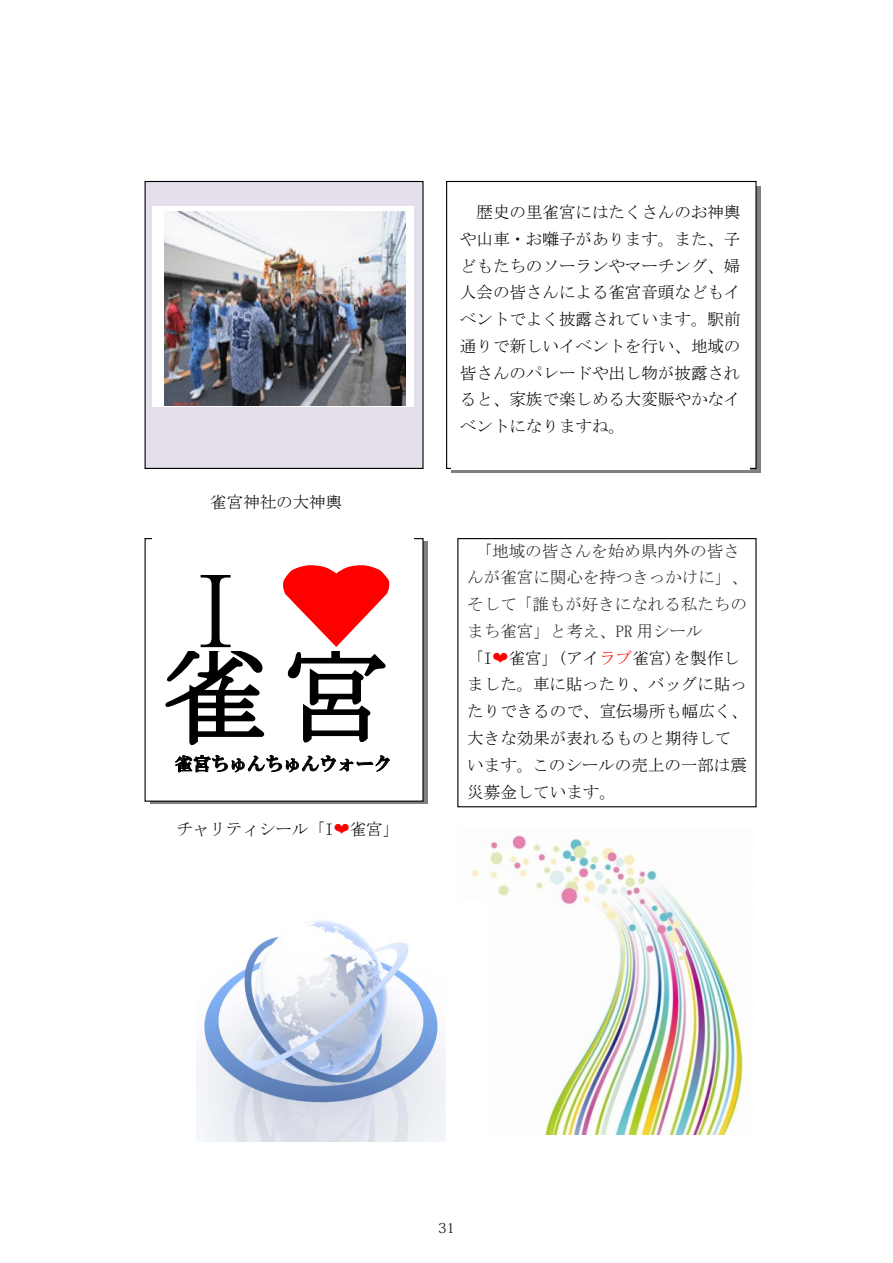
<style>
.page{position:relative;width:893px;height:1263px;background:#fff}
.page>*{position:absolute;margin:0;border:0;box-sizing:border-box;transform-origin:0 0}
.t1{font:108px "MS Mincho";color:#000}
.t2{font:18px "HG Mincho E";color:#000}
.t3{font:16.5px/26.7px "MS Mincho";color:#000;text-align:justify}
.t4{font:13.8px "Koz Min Pro";color:#231f20}
.s1{color:#f00}
.s2{color:#222}
</style>
<div class="page">
<div style="left:145px;top:181px;width:278px;height:287px;background:#e5dfec"></div>
<div style="left:145px;top:181px;width:279px;height:288px;border:1px solid #000"></div>
<div style="left:153px;top:206px;width:261px;height:200px;background:#fff"></div>
<img style="left:165px;top:212px;width:240px;height:193px">
<div style="left:451px;top:186px;width:309px;height:287px;background:linear-gradient(to right,#828282,#7d7d7d)"></div>
<div style="left:447px;top:181px;width:309px;height:287px;background:#fff"></div>
<div style="left:451px;top:201px;width:298px;height:268px;background:#fff"></div>
<div style="left:145px;top:538px;width:279px;height:264px;border:1px solid #000"></div>
<div style="left:457px;top:538px;width:300px;height:269px;border:1px solid #000"></div>
<div style="left:153px;top:539px;width:261px;height:231px;background:#fff"></div>
<svg style="left:165px;top:651px;width:99px;height:93px"></svg>
<svg style="left:283px;top:565px;width:107px;height:177px"></svg>
<svg style="left:175px;top:755px;width:215px;height:18px"></svg>
<img style="left:470px;top:833px;width:274px;height:302px">
<div style="left:168px;top:901px;width:318px;height:277px;background:#fff"></div>
<img style="left:197px;top:920px;width:248px;height:221px">
<p class="t3" style="left:210px;top:488px;width:133px">雀宮神社の大神輿</p>
<h1 class="t1" style="left:162px;top:556px;width:109px">Ｉ</h1>
<h1 class="t1" style="left:162px;top:640px;width:230px">雀宮</h1>
<p class="t2" style="left:175px;top:754px;width:218px">雀宮ちゅんちゅんウォーク</p>
<p class="t3" style="left:176px;top:816px;width:225px">チャリティシール「 <span class="s1">❤</span>I 雀宮「</p>
<p class="t3" style="left:460px;top:199px;width:282px;text-indent:17px">歴史の里雀宮にはたくさんのお神輿や山車・お囃子があります。また、子どもたちのソーランやマーチング、婦人会の皆さんによる雀宮音頭などもイベントでよく披露されています。駅前通りで新しいイベントを行い、地域の皆さんのパレードや出し物が披露されると、家族で楽しめる大変賑やかなイベントになりますね。</p>
<p class="t3" style="left:467px;top:537px;width:282px;text-align:left;text-indent:17px">｢<span class="s2">地域の皆さんを始め県内外の皆さんが雀宮に関心を持つきっかけに「、そして「誰もが好きになれる私たちのまち雀宮」と考え、PR 用シール<br></span>「 <span class="s1">❤</span>I 雀宮」(アイ<span class="s1">ラブ</span>雀宮)を製作しました。車に貼ったり、バッグに貼ったりできるので、宣伝場所も幅広く、大きな効果が表れるものと期待しています。このシールの売上の一部は震災募金しています。</p>
<p class="t4" style="left:438px;top:1218px;width:18px">31</p>
</div>
